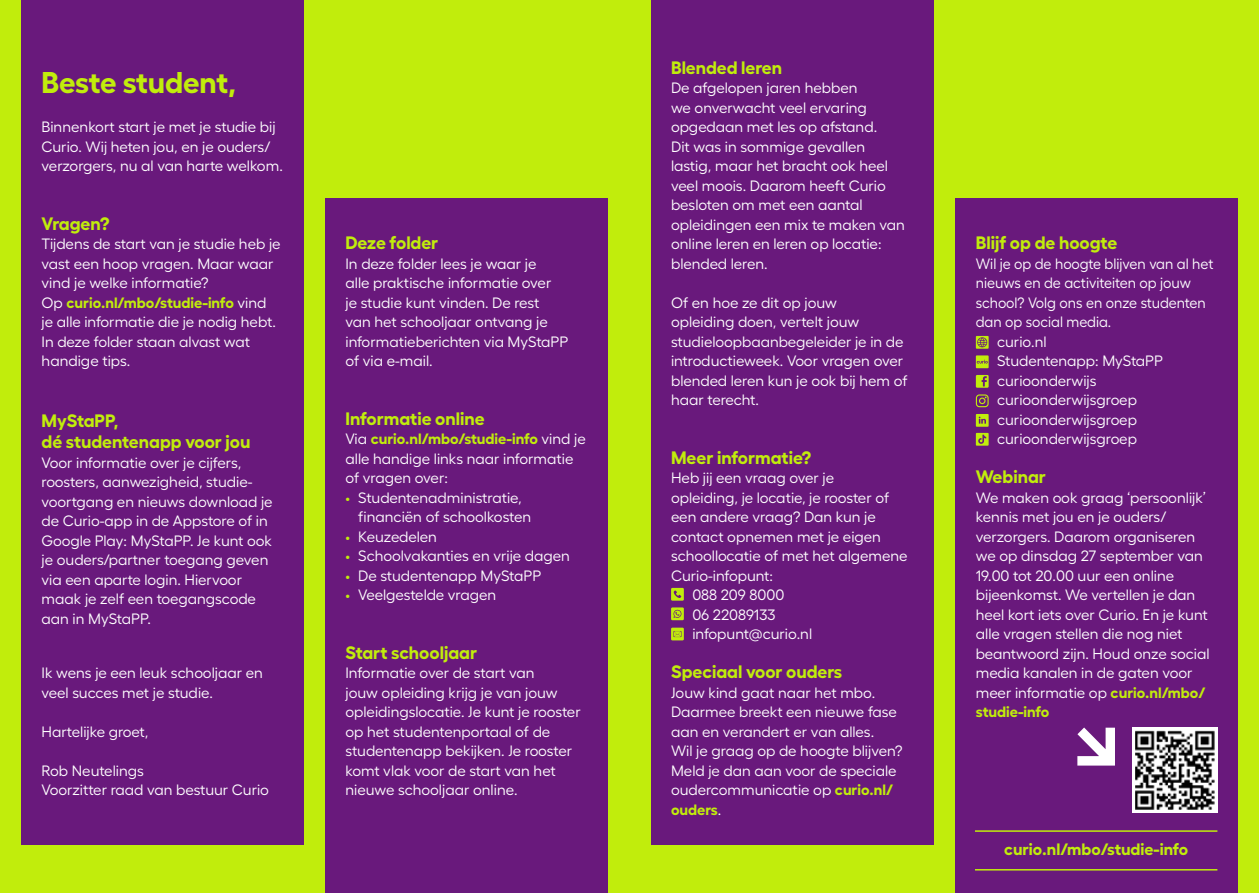
<style>
.page{position:relative;width:1259px;height:893px;background:#c1ed0c}
.page>*{position:absolute;margin:0;border:0;box-sizing:border-box;transform-origin:0 0}
.t1{font:700 30px "Fellix";letter-spacing:-.01em;color:#c1ed0c}
.t2{font:700 18px/21.6px "Fellix";color:#c1ed0c}
.t3{font:700 16.5px "Fellix";color:#c1ed0c}
.t4{font:15px/19.5px "Fellix";color:#fff}
.t5{font:15px "Fellix";color:#fff;scale:.95 1}
.s1{font-weight:700;color:#c1ed0c}
.s2{color:#c1ed0c}
</style>
<div class="page">
<div style="left:651px;top:0;width:282px;height:844px;background:#69197c"></div>
<div style="left:955px;top:198px;width:282px;height:695px;background:#69197c"></div>
<svg style="left:1077px;top:727px;width:38px;height:39px"></svg>
<svg style="left:671px;top:628px;width:13px;height:12px"></svg>
<svg style="left:671px;top:588px;width:13px;height:13px"></svg>
<svg style="left:671px;top:607px;width:13px;height:13px"></svg>
<div style="left:22px;top:0;width:282px;height:844px;background:#69197c"></div>
<div style="left:325px;top:198px;width:283px;height:695px;background:#69197c"></div>
<hr style="left:975px;top:830px;width:242px;height:2px;background:#c1ed0c">
<hr style="left:975px;top:869px;width:242px;height:1px;background:#c1ed0c">
<svg style="left:1132px;top:727px;width:85px;height:85px"></svg>
<img style="left:1135px;top:731px;width:79px;height:78px">
<svg style="left:976px;top:394px;width:12px;height:13px"></svg>
<svg style="left:976px;top:375px;width:12px;height:13px"></svg>
<svg style="left:976px;top:414px;width:12px;height:13px"></svg>
<svg style="left:976px;top:336px;width:12px;height:13px"></svg>
<div style="left:976px;top:355px;width:12px;height:13px;background:#c1ed0c"></div>
<svg style="left:976px;top:360px;width:11px;height:4px"></svg>
<div style="left:976px;top:433px;width:12px;height:13px;background:#c1ed0c"></div>
<svg style="left:978px;top:435px;width:8px;height:9px"></svg>
<h1 class="t1" style="left:42px;top:58px;width:196px">Beste student,</h1>
<p class="t4" style="left:42px;top:116px;width:243px">Binnenkort start je met je studie bij<br>Curio. Wij heten jou, en je ouders/ verzorgers, nu al van harte welkom.</p>
<p class="t2" style="left:42px;top:210px;width:69px">Vragen?</p>
<p class="t4" style="left:42px;top:233px;width:241px">Tijdens de start van je studie heb je vast een hoop vragen. Maar waar vind je welke informatie?<br>Op <span class="s1">curio.nl/mbo/studie-info</span> vind je alle informatie die je nodig hebt.<br>In deze folder staan alvast wat handige tips.</p>
<p class="t2" style="left:42px;top:407px;width:210px">MyStaPP,<br>dé studentenapp voor jou</p>
<p class="t4" style="left:42px;top:451px;width:233px">Voor informatie over je cijfers, roosters, aanwezigheid, studie&shy;voortgang en nieuws download je de Curio-app in de Appstore of in<br>Google Play: MyStaPP. Je kunt ook je ouders/partner toegang geven via een aparte login. Hiervoor maak je zelf een toegangscode aan in MyStaPP.</p>
<p class="t4" style="left:42px;top:662px;width:223px">Ik wens je een leuk schooljaar en veel succes met je studie.</p>
<p class="t4" style="left:42px;top:720px;width:108px">Hartelijke groet,</p>
<p class="t4" style="left:42px;top:759px;width:229px">Rob Neutelings<br>Voorzitter raad van bestuur Curio</p>
<p class="t2" style="left:345px;top:230px;width:94px">Deze folder</p>
<p class="t4" style="left:345px;top:252px;width:224px">In deze folder lees je waar je<br>alle praktische informatie over<br>je studie kunt vinden. De rest van het schooljaar ontvang je informatieberichten via MyStaPP of via e-mail.</p>
<p class="t2" style="left:345px;top:405px;width:141px">Informatie online</p>
<p class="t4" style="left:345px;top:428px;width:242px">Via <span class="s1">curio.nl/mbo/studie-info</span> vind je alle handige links naar informatie of vragen over:</p>
<p class="t4" style="left:358px;top:486px;width:175px;text-indent:-13px"><span class="s2">•</span> Studentenadministratie, financiën of schoolkosten</p>
<p class="t4" style="left:345px;top:525px;width:93px"><span class="s2">•</span> Keuzedelen</p>
<p class="t4" style="left:345px;top:545px;width:226px"><span class="s2">•</span> Schoolvakanties en vrije dagen</p>
<p class="t4" style="left:345px;top:564px;width:197px"><span class="s2">•</span> De studentenapp MyStaPP</p>
<p class="t4" style="left:345px;top:584px;width:152px"><span class="s2">•</span> Veelgestelde vragen</p>
<p class="t2" style="left:345px;top:639px;width:133px">Start schooljaar</p>
<p class="t4" style="left:345px;top:662px;width:237px">Informatie over de start van<br>jouw opleiding krijg je van jouw opleidingslocatie. Je kunt je rooster op het studentenportaal of de studentenapp bekijken. Je rooster komt vlak voor de start van het nieuwe schooljaar online.</p>
<p class="t2" style="left:671px;top:54px;width:112px">Blended leren</p>
<p class="t4" style="left:671px;top:77px;width:235px">De afgelopen jaren hebben<br>we onverwacht veel ervaring opgedaan met les op afstand.<br>Dit was in sommige gevallen lastig, maar het bracht ook heel veel moois. Daarom heeft Curio besloten om met een aantal opleidingen een mix te maken van online leren en leren op locatie: blended leren.</p>
<p class="t4" style="left:671px;top:291px;width:238px">Of en hoe ze dit op jouw<br>opleiding doen, vertelt jouw studieloopbaanbegeleider je in de introductieweek. Voor vragen over blended leren kun je ook bij hem of haar terecht.</p>
<p class="t2" style="left:671px;top:444px;width:142px">Meer informatie?</p>
<p class="t4" style="left:671px;top:467px;width:165px">Heb jij een vraag over je</p>
<p class="t4" style="left:671px;top:486px;width:220px">opleiding, je locatie, je rooster of</p>
<p class="t4" style="left:671px;top:506px;width:206px">een andere vraag? Dan kun je</p>
<p class="t4" style="left:671px;top:525px;width:211px">contact opnemen met je eigen</p>
<p class="t4" style="left:671px;top:545px;width:238px">schoollocatie of met het algemene</p>
<p class="t4" style="left:671px;top:564px;width:104px">Curio-infopunt:</p>
<p class="t4" style="left:692px;top:584px;width:94px">088 209 8000</p>
<p class="t4" style="left:692px;top:603px;width:85px">06 22089133</p>
<p class="t4" style="left:692px;top:623px;width:121px">infopunt@curio.nl</p>
<p class="t2" style="left:671px;top:659px;width:173px">Speciaal voor ouders</p>
<p class="t4" style="left:671px;top:681px;width:233px">Jouw kind gaat naar het mbo.<br>Daarmee breekt een nieuwe fase aan en verandert er van alles.<br>Wil je graag op de hoogte blijven?<br>Meld je dan aan voor de speciale oudercommunicatie op <span class="s1">curio.nl/ ouders</span>.</p>
<p class="t2" style="left:976px;top:230px;width:143px">Blijf op de hoogte</p>
<p class="t5" style="left:976px;top:252px;width:252px">Wil je op de hoogte blijven van al het</p>
<p class="t5" style="left:976px;top:271px;width:228px">nieuws en de activiteiten op jouw</p>
<p class="t5" style="left:976px;top:291px;width:243px">school? Volg ons en onze studenten</p>
<p class="t5" style="left:976px;top:310px;width:144px">dan op social media.</p>
<p class="t4" style="left:997px;top:330px;width:51px">curio.nl</p>
<p class="t4" style="left:997px;top:350px;width:167px">Studentenapp: MyStaPP</p>
<p class="t4" style="left:997px;top:369px;width:101px">curioonderwijs</p>
<p class="t4" style="left:997px;top:389px;width:141px">curioonderwijsgroep</p>
<p class="t4" style="left:997px;top:408px;width:141px">curioonderwijsgroep</p>
<p class="t4" style="left:997px;top:428px;width:141px">curioonderwijsgroep</p>
<p class="t2" style="left:976px;top:464px;width:72px">Webinar</p>
<p class="t4" style="left:976px;top:486px;width:235px">We maken ook graag ‘persoonlijk’ kennis met jou en je ouders/ verzorgers. Daarom organiseren we op dinsdag 27 september van<br>19.00 tot 20.00 uur een online bijeenkomst. We vertellen je dan heel kort iets over Curio. En je kunt alle vragen stellen die nog niet beantwoord zijn. Houd onze social media kanalen in de gaten voor meer informatie op <span class="s1">curio.nl/mbo/ studie-info</span></p>
<p class="t3" style="left:1004px;top:836px;width:185px">curio.nl/mbo/studie-info</p>
</div>
